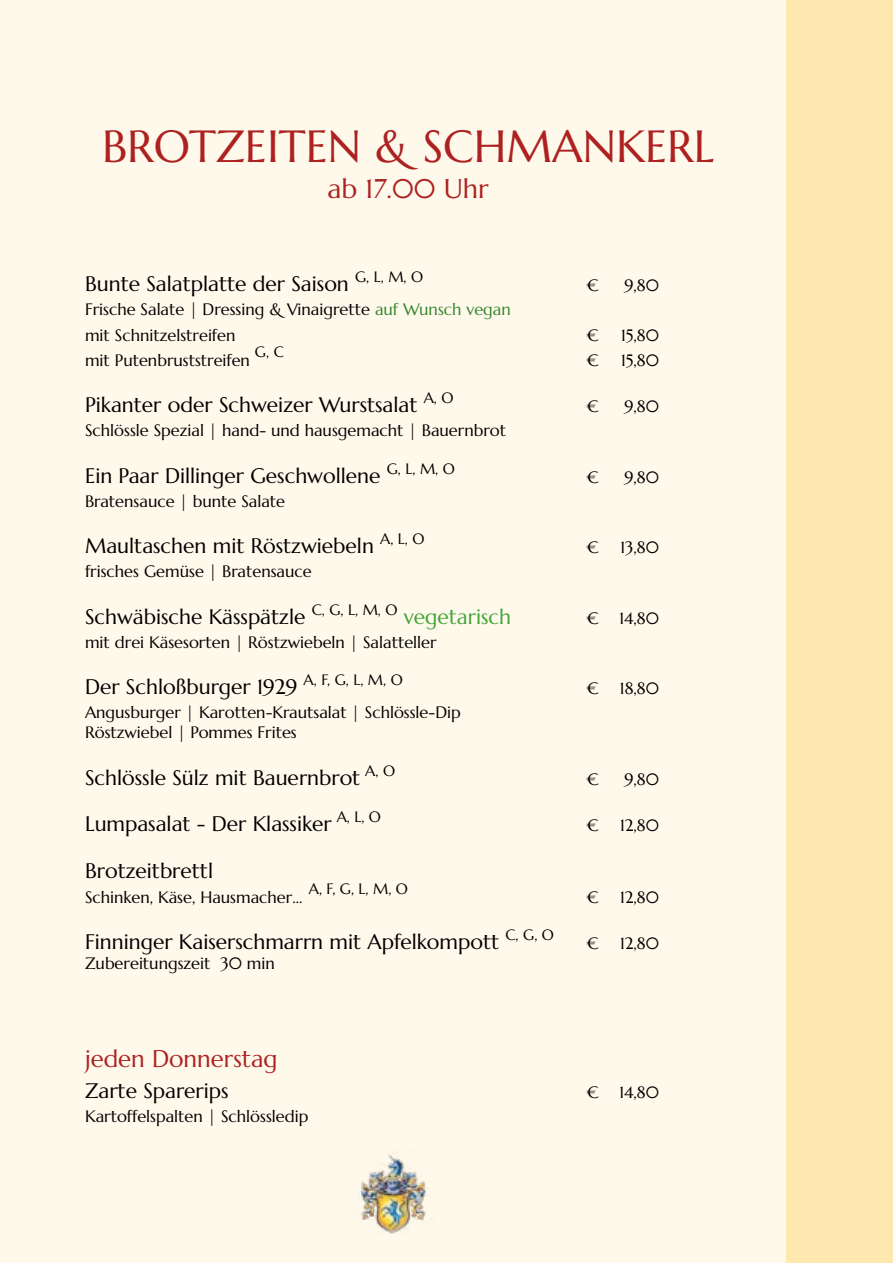
<style>
.page{position:relative;width:893px;height:1263px;background:#fff9ec}
.page>*{position:absolute;margin:0;border:0;box-sizing:border-box;transform-origin:0 0}
.t1{font:45px "Marcellus";color:#ad2221}
.t2{font:27px "Marcellus";color:#ad2221}
.t3{font:24px "Marcellus";color:#ad2221}
.t4{font:21px "Marcellus";color:#000}
.t5{font:16.5px/25.2px "Marcellus";color:#000}
.t6{font:15px "Marcellus";color:#000}
.s1{color:#34852b}
.s2{color:#3fa535}
</style>
<div class="page">
<img style="left:357px;top:1152px;width:70px;height:82px">
<div style="left:787px;top:0;width:106px;height:1263px;background:#ffe8b0"></div>
<h1 class="t1" style="left:102px;top:118px;width:614px">BROTZEITEN &amp; SCHMANKERL</h1>
<h2 class="t2" style="left:328px;top:172px;width:163px">ab 17.00 Uhr</h2>
<p class="t4" style="left:85px;top:271px;width:340px">Bunte Salatplatte der Saison <sup>G,</sup> <sup>L,</sup> <sup>M,</sup> <sup>O</sup></p>
<p class="t5" style="left:587px;top:273px;width:14px">€</p>
<p class="t5" style="left:624px;top:273px;width:36px">9,80</p>
<p class="t5" style="left:85px;top:297px;width:427px">Frische Salate | Dressing &amp; Vinaigrette <span class="s1">auf Wunsch vegan </span>mit Schnitzelstreifen</p>
<p class="t5" style="left:587px;top:322px;width:14px">€</p>
<p class="t5" style="left:621px;top:322px;width:40px">15,80</p>
<p class="t6" style="left:255px;top:342px;width:30px">G, C</p>
<p class="t5" style="left:85px;top:347px;width:166px">mit Putenbruststreifen</p>
<p class="t5" style="left:587px;top:347px;width:14px">€</p>
<p class="t5" style="left:621px;top:347px;width:40px">15,80</p>
<p class="t4" style="left:85px;top:392px;width:370px">Pikanter oder Schweizer Wurstsalat <sup>A,</sup> <sup>O</sup></p>
<p class="t5" style="left:587px;top:394px;width:14px">€</p>
<p class="t5" style="left:624px;top:394px;width:36px">9,80</p>
<p class="t5" style="left:85px;top:418px;width:422px">Schlössle Spezial | hand- und hausgemacht | Bauernbrot</p>
<p class="t4" style="left:85px;top:462px;width:371px">Ein Paar Dillinger Geschwollene <sup>G,</sup> <sup>L,</sup> <sup>M,</sup> <sup>O</sup></p>
<p class="t5" style="left:587px;top:464px;width:14px">€</p>
<p class="t5" style="left:624px;top:464px;width:36px">9,80</p>
<p class="t5" style="left:85px;top:488px;width:202px">Bratensauce | bunte Salate</p>
<p class="t4" style="left:85px;top:533px;width:341px">Maultaschen mit Röstzwiebeln <sup>A,</sup> <sup>L,</sup> <sup>O</sup></p>
<p class="t5" style="left:587px;top:535px;width:14px">€</p>
<p class="t5" style="left:620px;top:535px;width:40px">13,80</p>
<p class="t5" style="left:85px;top:559px;width:228px">frisches Gemüse | Bratensauce</p>
<p class="t4" style="left:85px;top:603px;width:428px">Schwäbische Kässpätzle <sup>C,</sup> <sup>G,</sup> <sup>L,</sup> <sup>M,</sup> <sup>O</sup> <span class="s2">vegetarisch</span></p>
<p class="t5" style="left:587px;top:605px;width:74px">€ 14,80</p>
<p class="t5" style="left:85px;top:629px;width:353px">mit drei Käsesorten | Röstzwiebeln | Salatteller</p>
<p class="t4" style="left:85px;top:674px;width:319px">Der Schloßburger 1929 <sup>A,</sup> <sup>F,</sup> <sup>G,</sup> <sup>L,</sup> <sup>M,</sup> <sup>O</sup></p>
<p class="t5" style="left:587px;top:676px;width:14px">€</p>
<p class="t5" style="left:620px;top:676px;width:41px">18,80</p>
<p class="t5" style="left:85px;top:703px;width:377px;line-height:19.8px">Angusburger | Karotten-Krautsalat | Schlössle-Dip<br>Röstzwiebel | Pommes Frites</p>
<p class="t4" style="left:85px;top:764px;width:312px">Schlössle Sülz mit Bauernbrot <sup>A,</sup> <sup>O</sup></p>
<p class="t5" style="left:587px;top:766px;width:14px">€</p>
<p class="t5" style="left:624px;top:766px;width:36px">9,80</p>
<p class="t4" style="left:85px;top:811px;width:297px">Lumpasalat - Der Klassiker <sup>A,</sup> <sup>L,</sup> <sup>O</sup></p>
<p class="t5" style="left:587px;top:813px;width:14px">€</p>
<p class="t5" style="left:620px;top:813px;width:41px">12,80</p>
<p class="t4" style="left:85px;top:857px;width:130px">Brotzeitbrettl</p>
<p class="t5" style="left:85px;top:884px;width:219px">Schinken, Käse, Hausmacher...</p>
<p class="t6" style="left:309px;top:879px;width:101px">A, F, G, L, M, O</p>
<p class="t5" style="left:587px;top:884px;width:14px">€</p>
<p class="t5" style="left:620px;top:884px;width:41px">12,80</p>
<p class="t4" style="left:85px;top:929px;width:470px">Finninger Kaiserschmarrn mit Apfelkompott <sup>C,</sup> <sup>G,</sup> <sup>O</sup></p>
<p class="t5" style="left:587px;top:931px;width:14px">€</p>
<p class="t5" style="left:620px;top:931px;width:41px">12,80</p>
<p class="t5" style="left:85px;top:951px;width:191px">Zubereitungszeit 30 min</p>
<h3 class="t3" style="left:85px;top:1044px;width:194px">jeden Donnerstag</h3>
<p class="t4" style="left:85px;top:1077px;width:145px">Zarte Sparerips</p>
<p class="t5" style="left:587px;top:1079px;width:74px">€ 14,80</p>
<p class="t5" style="left:85px;top:1103px;width:225px">Kartoffelspalten | Schlössledip</p>
</div>
